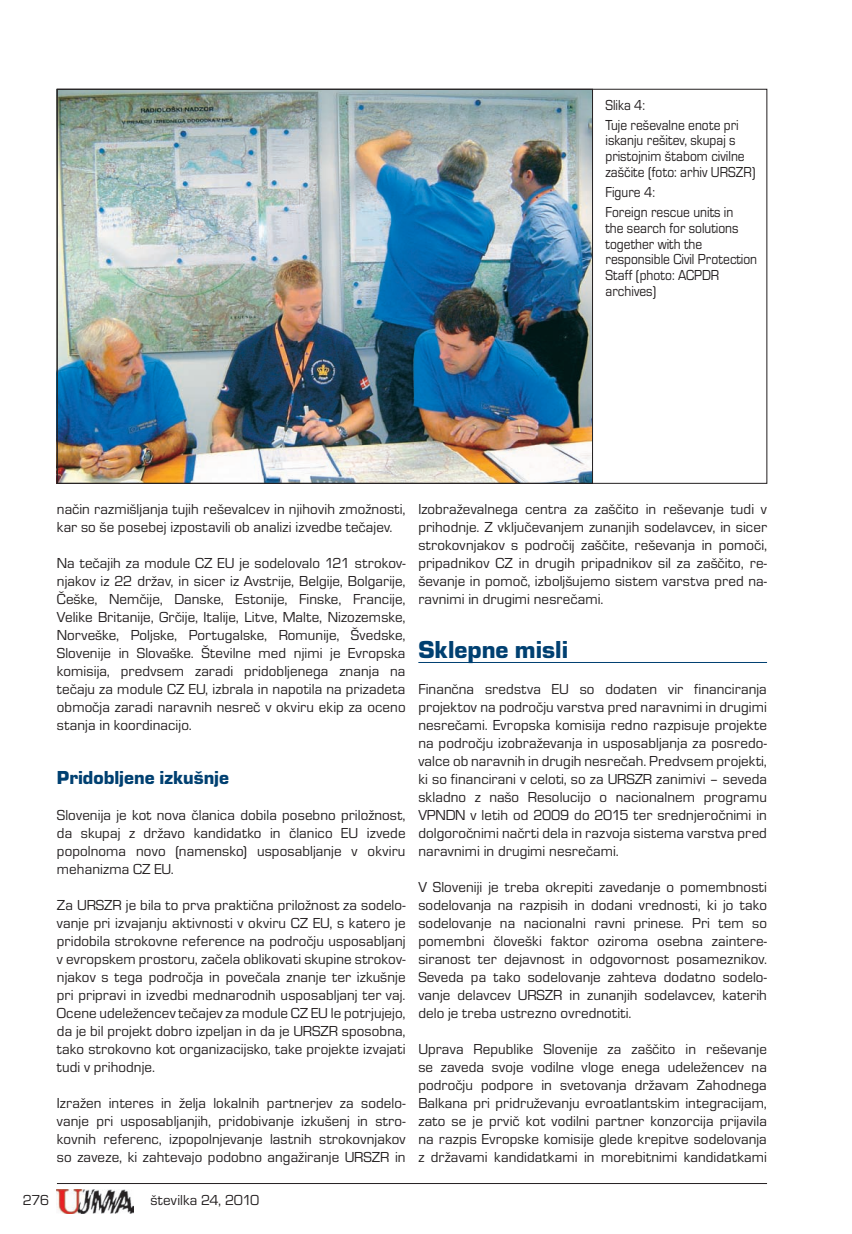
<style>
.page{position:relative;width:852px;height:1234px;background:#fff}
.page>*{position:absolute;margin:0;border:0;box-sizing:border-box;transform-origin:0 0}
.t1{font:25.5px "Eurostile TEE Blac";color:#004071}
.t2{font:19.5px "Eurostile TEE Blac";color:#004071}
.t3{font:15px/18px "Eurostile TEE";letter-spacing:.005em;color:#231f20;text-align:justify}
.t4{font:15px/15.8px "Eurostile TEE";letter-spacing:.005em;color:#231f20;scale:.9 1}
</style>
<div class="page">
<hr style="left:57px;top:1182px;width:710px;height:1px;background:#231f20">
<img style="left:57px;top:1189px;width:77px;height:23px">
<img style="left:59px;top:91px;width:532px;height:390px">
<hr style="left:418px;top:662px;width:349px;height:1px;background:#004071">
<p class="t4" style="left:605px;top:95px;width:149px;line-height:20px">Slika 4:<br>Tuje reševalne enote pri</p>
<p class="t4" style="left:605px;top:133px;width:168px">iskanju rešitev, skupaj s pristojnim štabom civilne zaščite (foto: arhiv URSZR)</p>
<p class="t4" style="left:605px;top:182px;width:144px;line-height:20px">Figure 4:<br>Foreign rescue units in</p>
<p class="t4" style="left:605px;top:220px;width:170px">the search for solutions together with the responsible Civil Protection<br>Staff (photo: ACPDR archives)</p>
<p class="t3" style="left:57px;top:500px;width:350px">način razmišljanja tujih reševalcev in njihovih zmožnosti, kar so še posebej izpostavili ob analizi izvedbe tečajev.</p>
<p class="t3" style="left:57px;top:554px;width:350px">Na tečajih za module CZ EU je sodelovalo 121 strokov&shy;njakov iz 22 držav, in sicer iz Avstrije, Belgije, Bolgarije, Češke, Nemčije, Danske, Estonije, Finske, Francije, Velike Britanije, Grčije, Italije, Litve, Malte, Nizozemske, Norveške, Poljske, Portugalske, Romunije, Švedske, Slovenije in Slovaške. Številne med njimi je Evropska komisija, predvsem zaradi pridobljenega znanja na tečaju za module CZ EU, izbrala in napotila na prizadeta območja zaradi naravnih nesreč v okviru ekip za oceno stanja in koordinacijo.</p>
<h2 class="t2" style="left:57px;top:766px;width:174px">Pridobljene izkušnje</h2>
<p class="t3" style="left:57px;top:806px;width:350px">Slovenija je kot nova članica dobila posebno priložnost, da skupaj z državo kandidatko in članico EU izvede popolnoma novo (namensko) usposabljanje v okviru mehanizma CZ EU.</p>
<p class="t3" style="left:57px;top:896px;width:350px">Za URSZR je bila to prva praktična priložnost za sodelo&shy;vanje pri izvajanju aktivnosti v okviru CZ EU, s katero je pridobila strokovne reference na področju usposabljanj v evropskem prostoru, začela oblikovati skupine strokov&shy;njakov s tega področja in povečala znanje ter izkušnje pri pripravi in izvedbi mednarodnih usposabljanj ter vaj.<br>Ocene udeležencev tečajev za module CZ EU le potrjujejo, da je bil projekt dobro izpeljan in da je URSZR sposobna, tako strokovno kot organizacijsko, take projekte izvajati tudi v prihodnje.</p>
<p class="t3" style="left:57px;top:1094px;width:350px">Izražen interes in želja lokalnih partnerjev za sodelo&shy;vanje pri usposabljanjih, pridobivanje izkušenj in stro&shy;kovnih referenc, izpopolnjevanje lastnih strokovnjakov so zaveze, ki zahtevajo podobno angažiranje URSZR in</p>
<p class="t3" style="left:23px;top:1191px;width:28px">276</p>
<p class="t3" style="left:150px;top:1191px;width:110px">številka 24, 2010</p>
<p class="t3" style="left:418px;top:500px;width:350px">Izobraževalnega centra za zaščito in reševanje tudi v prihodnje. Z vključevanjem zunanjih sodelavcev, in sicer strokovnjakov s področij zaščite, reševanja in pomoči, pripadnikov CZ in drugih pripadnikov sil za zaščito, re&shy;ševanje in pomoč, izboljšujemo sistem varstva pred na&shy;ravnimi in drugimi nesrečami.</p>
<h1 class="t1" style="left:418px;top:635px;width:151px">Sklepne misli</h1>
<p class="t3" style="left:418px;top:680px;width:350px">Finančna sredstva EU so dodaten vir financiranja projektov na področju varstva pred naravnimi in drugimi nesrečami. Evropska komisija redno razpisuje projekte na področju izobraževanja in usposabljanja za posredo&shy;valce ob naravnih in drugih nesrečah. Predvsem projekti, ki so financirani v celoti, so za URSZR zanimivi – seveda skladno z našo Resolucijo o nacionalnem programu VPNDN v letih od 2009 do 2015 ter srednjeročnimi in dolgoročnimi načrti dela in razvoja sistema varstva pred naravnimi in drugimi nesrečami.</p>
<p class="t3" style="left:418px;top:878px;width:350px">V Sloveniji je treba okrepiti zavedanje o pomembnosti sodelovanja na razpisih in dodani vrednosti, ki jo tako sodelovanje na nacionalni ravni prinese. Pri tem so pomembni človeški faktor oziroma osebna zaintere&shy;siranost ter dejavnost in odgovornost posameznikov.<br>Seveda pa tako sodelovanje zahteva dodatno sodelo&shy;vanje delavcev URSZR in zunanjih sodelavcev, katerih delo je treba ustrezno ovrednotiti.</p>
<p class="t3" style="left:418px;top:1040px;width:350px">Uprava Republike Slovenije za zaščito in reševanje se zaveda svoje vodilne vloge enega udeležencev na področju podpore in svetovanja državam Zahodnega Balkana pri pridruževanju evroatlantskim integracijam, zato se je prvič kot vodilni partner konzorcija prijavila na razpis Evropske komisije glede krepitve sodelovanja z državami kandidatkami in morebitnimi kandidatkami</p>
</div>
